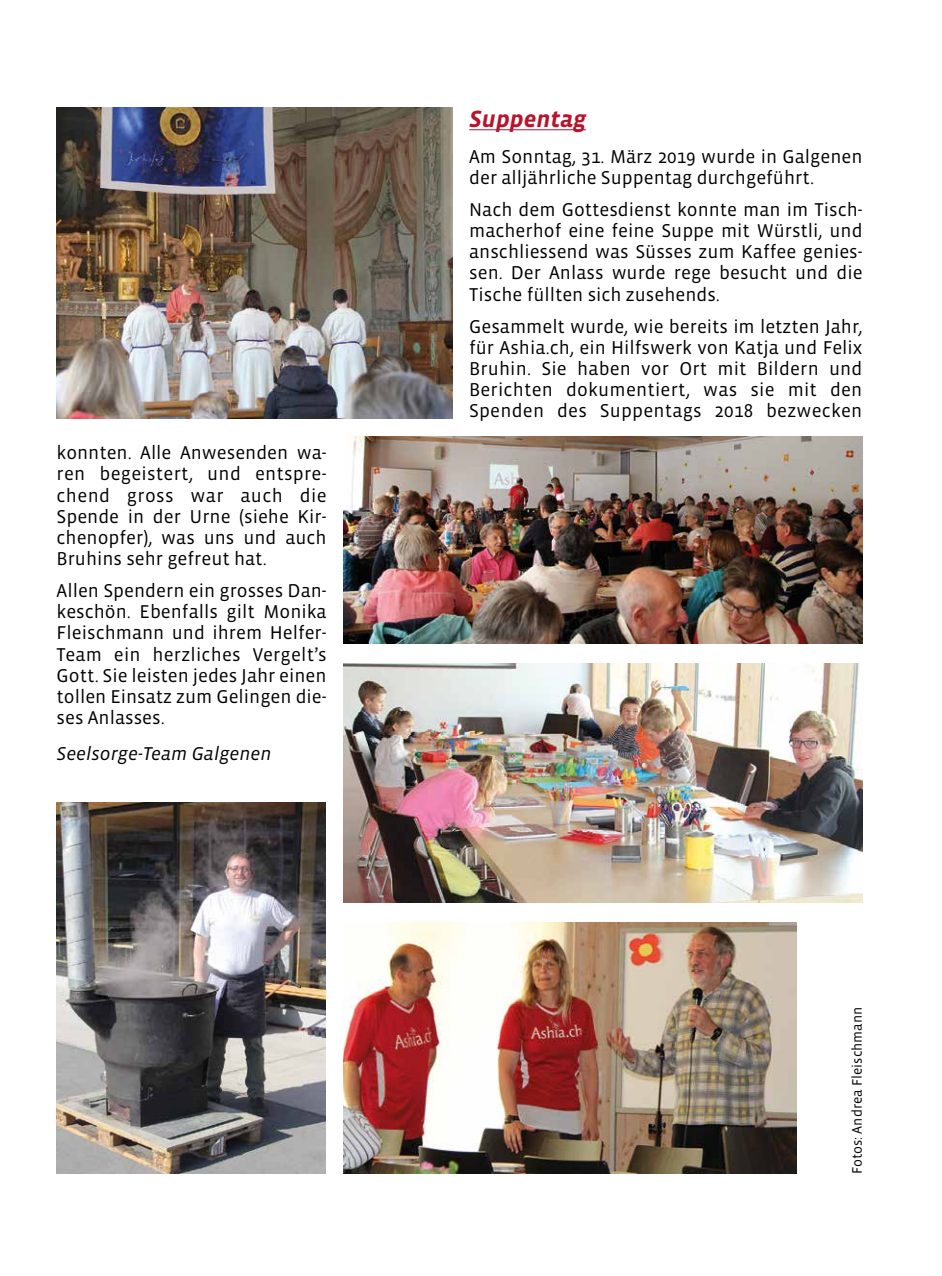
<style>
.page{position:relative;width:942px;height:1276px;background:#fff}
.page>*{position:absolute;margin:0;border:0;box-sizing:border-box;transform-origin:0 0}
.t1{font:italic 700 24px "Vista Sans";color:#b7142c}
.t2{font:19px/21.2px "Vista Sans";color:#000;text-align:justify}
.t3{font:italic 19px "Vista Sans";color:#000}
.t4{font:14px "Vista Sans";color:#000}
</style>
<div class="page">
<hr style="left:469px;top:129px;width:117px;height:1px;background:#b7142c">
<img style="left:57px;top:108px;width:395px;height:310px">
<img style="left:57px;top:802px;width:268px;height:372px">
<img style="left:343px;top:437px;width:519px;height:207px">
<img style="left:343px;top:663px;width:519px;height:239px">
<img style="left:343px;top:922px;width:453px;height:252px">
<p class="t2" style="left:57px;top:443px;width:271px;text-align:left">konnten. Alle Anwesenden wa-- ren begeistert, und entspre&shy;chend gross war auch die<br>Spende in der Urne (siehe Kir&shy;chenopfer), was uns und auch<br>Bruhins sehr gefreut hat.</p>
<p class="t2" style="left:57px;top:580px;width:271px">Allen Spendern ein grosses Dan&shy;keschön. Ebenfalls gilt Monika Fleischmann und ihrem Helfer-Team ein herzliches Vergelt’s Gott. Sie leisten jedes Jahr einen tollen Einsatz zum Gelingen die&shy;ses Anlasses.</p>
<p class="t3" style="left:57px;top:744px;width:216px">Seelsorge-Team Galgenen</p>
<p class="t1" style="left:469px;top:106px;width:118px">Suppentag</p>
<p class="t2" style="left:469px;top:146px;width:395px">Am Sonntag, 31. März 2019 wurde in Galgenen der alljährliche Suppentag durchgeführt.</p>
<p class="t2" style="left:469px;top:199px;width:395px">Nach dem Gottesdienst konnte man im Tisch&shy;macherhof eine feine Suppe mit Würstli, und anschliessend was Süsses zum Kaffee genies&shy;sen. Der Anlass wurde rege besucht und die Tische füllten sich zusehends.</p>
<p class="t2" style="left:469px;top:316px;width:395px">Gesammelt wurde, wie bereits im letzten Jahr, für Ashia.ch, ein Hilfswerk von Katja und Felix Bruhin. Sie haben vor Ort mit Bildern und Berichten dokumentiert, was sie mit den Spenden des Suppentags 2018 bezwecken</p>
<p class="t4" style="left:849px;top:1174px;width:169px;rotate:-90deg">Fotos: Andrea Fleischmann</p>
</div>
